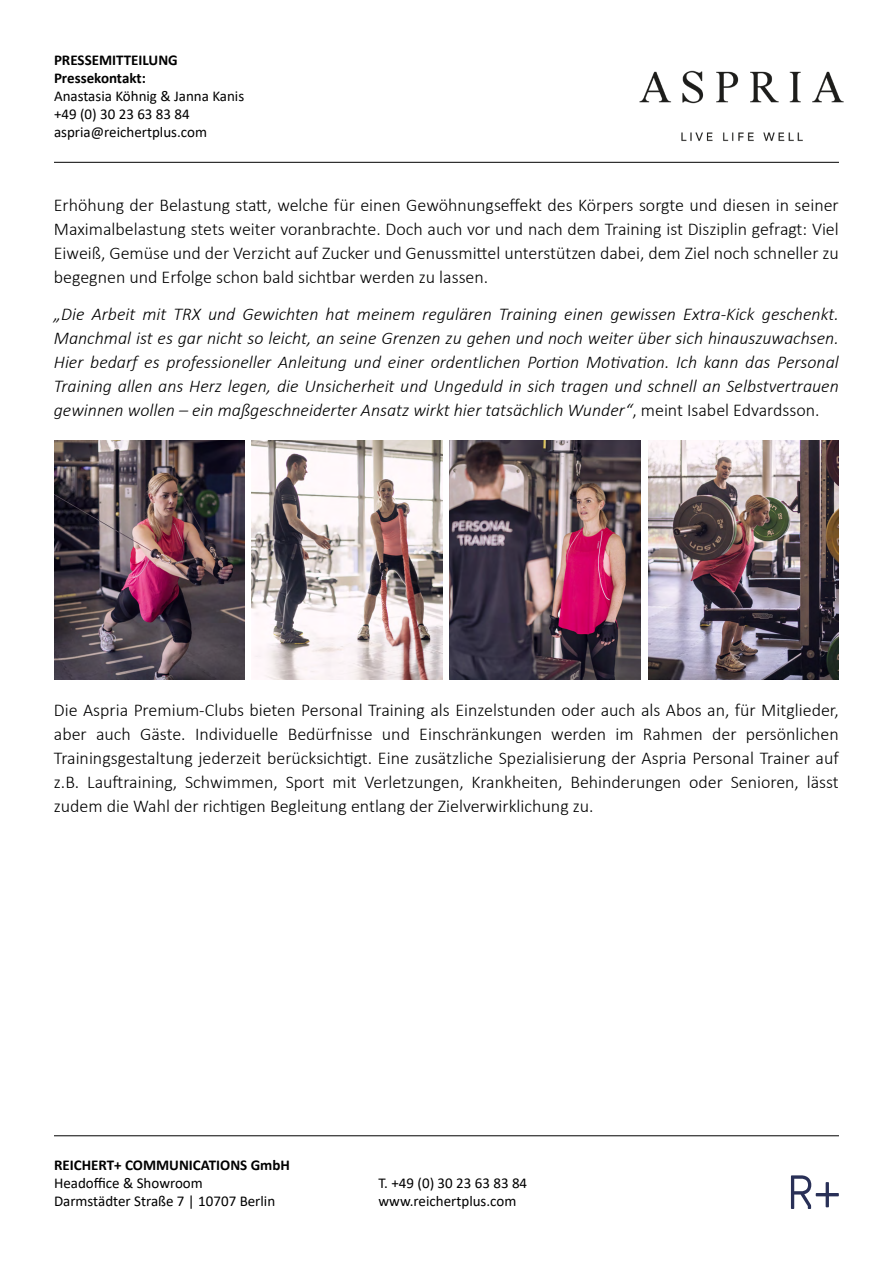
<style>
.page{position:relative;width:893px;height:1263px;background:#fff}
.page>*{position:absolute;margin:0;border:0;box-sizing:border-box;transform-origin:0 0}
.t1{font:51.75px "Neighbourhood 2012";color:#293057}
.t2{font:300 18px/24px "Calibri";color:#000;text-align:justify}
.t3{font:italic 300 18px/24px "Calibri";color:#000;text-align:justify}
.t4{font:15px "Calibri";color:#000}
.t5{font:700 15px "Calibri";color:#000}
.s1{font-style:normal}
</style>
<div class="page">
<hr style="left:54px;top:162px;width:785px;height:1px;background:#000">
<hr style="left:54px;top:1135px;width:785px;height:1px;background:#000">
<img style="left:636px;top:70px;width:208px;height:92px">
<img style="left:54px;top:440px;width:191px;height:239px">
<img style="left:251px;top:440px;width:191px;height:240px">
<img style="left:648px;top:440px;width:191px;height:239px">
<img style="left:450px;top:440px;width:190px;height:239px">
<p class="t5" style="left:54px;top:50px;width:125px">PRESSEMITTEILUNG</p>
<p class="t5" style="left:54px;top:68px;width:93px">Pressekontakt:</p>
<p class="t4" style="left:54px;top:86px;width:192px">Anastasia Köhnig &amp; Janna Kanis</p>
<p class="t4" style="left:54px;top:104px;width:137px">+49 (0) 30 23 63 83 84</p>
<p class="t4" style="left:54px;top:122px;width:155px">aspria@reichertplus.com</p>
<p class="t2" style="left:54px;top:193px;width:786px">Erhöhung der Belastung statt, welche für einen Gewöhnungseffekt des Körpers sorgte und diesen in seiner Maximalbelastung stets weiter voranbrachte. Doch auch vor und nach dem Training ist Disziplin gefragt: Viel Eiweiß, Gemüse und der Verzicht auf Zucker und Genussmittel unterstützen dabei, dem Ziel noch schneller zu begegnen und Erfolge schon bald sichtbar werden zu lassen.</p>
<p class="t3" style="left:54px;top:301px;width:786px">„Die Arbeit mit TRX und Gewichten hat meinem regulären Training einen gewissen Extra-Kick geschenkt.<br>Manchmal ist es gar nicht so leicht, an seine Grenzen zu gehen und noch weiter über sich hinauszuwachsen.<br>Hier bedarf es professioneller Anleitung und einer ordentlichen Portion Motivation. Ich kann das Personal Training allen ans Herz legen, die Unsicherheit und Ungeduld in sich tragen und schnell an Selbstvertrauen gewinnen wollen – ein maßgeschneiderter Ansatz wirkt hier tatsächlich Wunder“<span class="s1">, meint Isabel Edvardsson.</span></p>
<p class="t2" style="left:54px;top:698px;width:786px">Die Aspria Premium-Clubs bieten Personal Training als Einzelstunden oder auch als Abos an, für Mitglieder, aber auch Gäste. Individuelle Bedürfnisse und Einschränkungen werden im Rahmen der persönlichen Trainingsgestaltung jederzeit berücksichtigt. Eine zusätzliche Spezialisierung der Aspria Personal Trainer auf z.B. Lauftraining, Schwimmen, Sport mit Verletzungen, Krankheiten, Behinderungen oder Senioren, lässt zudem die Wahl der richtigen Begleitung entlang der Zielverwirklichung zu.</p>
<p class="t5" style="left:54px;top:1154px;width:237px">REICHERT+ COMMUNICATIONS GmbH</p>
<p class="t4" style="left:54px;top:1172px;width:150px">Headoffice &amp; Showroom</p>
<p class="t4" style="left:54px;top:1190px;width:223px">Darmstädter Straße 7 | 10707 Berlin</p>
<p class="t4" style="left:378px;top:1172px;width:150px">T. +49 (0) 30 23 63 83 84</p>
<p class="t4" style="left:378px;top:1190px;width:139px">www.reichertplus.com</p>
<h1 class="t1" style="left:787px;top:1168px;width:55px">R+</h1>
</div>
